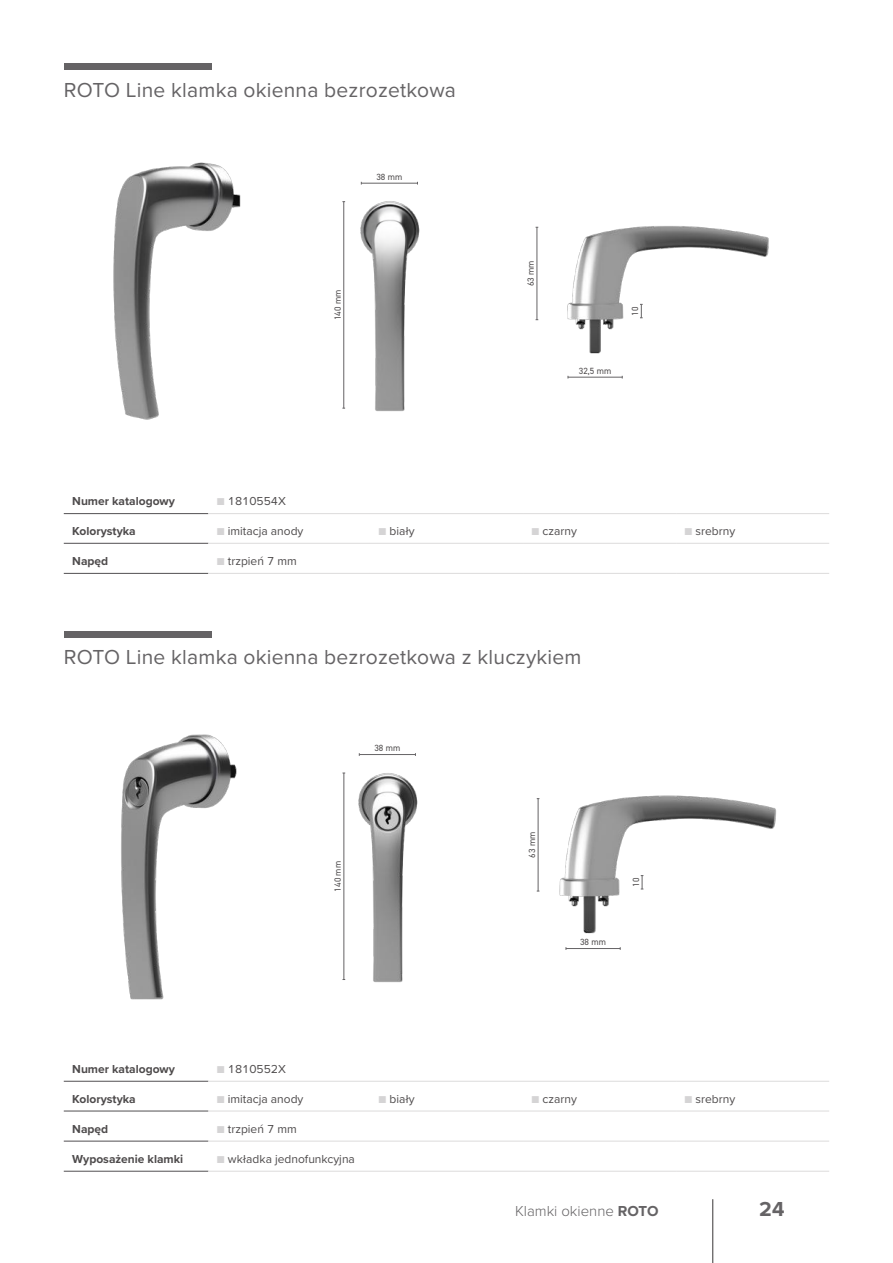
<style>
.page{position:relative;width:893px;height:1263px;background:#fff}
.page>*{position:absolute;margin:0;border:0;box-sizing:border-box;transform-origin:0 0}
.t1{font:21px "Proxima Nova";letter-spacing:.01em;color:#656365}
.t2{font:700 21px "Proxima Nova";color:#656365}
.t3{font:300 15px "Proxima Nova";color:#656365}
.t4{font:12px "Proxima Nova";color:#4e4b4c}
.t5{font:700 12px "Proxima Nova";color:#4e4b4c}
.t6{font:9px "DIN2014";letter-spacing:.01em;color:#4e4b4c}
.s1{color:#d5d4d5}
.s2{font-weight:700}
</style>
<div class="page">
<hr style="left:712px;top:1199px;width:1px;height:64px;background:#4e4b4c">
<div style="left:64px;top:64px;width:148px;height:6px;background:#656365"></div>
<div style="left:64px;top:631px;width:148px;height:7px;background:#656365"></div>
<hr style="left:64px;top:1081px;width:144px;height:1px;background:#656365">
<hr style="left:64px;top:1110px;width:144px;height:1px;background:#656365">
<hr style="left:64px;top:1140px;width:144px;height:2px;background:#656365">
<hr style="left:64px;top:1171px;width:144px;height:1px;background:#656365">
<hr style="left:208px;top:1081px;width:162px;height:1px;background:#e0dfdf">
<hr style="left:370px;top:1081px;width:153px;height:1px;background:#e0dfdf">
<hr style="left:523px;top:1081px;width:153px;height:1px;background:#e0dfdf">
<hr style="left:676px;top:1081px;width:153px;height:1px;background:#e0dfdf">
<hr style="left:208px;top:1110px;width:162px;height:1px;background:#e0dfdf">
<hr style="left:370px;top:1110px;width:153px;height:1px;background:#e0dfdf">
<hr style="left:523px;top:1110px;width:153px;height:1px;background:#e0dfdf">
<hr style="left:676px;top:1110px;width:153px;height:1px;background:#e0dfdf">
<hr style="left:208px;top:1140px;width:162px;height:2px;background:#e0dfdf">
<hr style="left:370px;top:1140px;width:153px;height:2px;background:#e0dfdf">
<hr style="left:523px;top:1140px;width:153px;height:2px;background:#e0dfdf">
<hr style="left:676px;top:1140px;width:153px;height:2px;background:#e0dfdf">
<hr style="left:208px;top:1171px;width:162px;height:1px;background:#e0dfdf">
<hr style="left:370px;top:1171px;width:153px;height:1px;background:#e0dfdf">
<hr style="left:523px;top:1171px;width:153px;height:1px;background:#e0dfdf">
<hr style="left:676px;top:1171px;width:153px;height:1px;background:#e0dfdf">
<hr style="left:64px;top:513px;width:144px;height:1px;background:#656365">
<hr style="left:64px;top:543px;width:144px;height:1px;background:#656365">
<hr style="left:64px;top:573px;width:144px;height:1px;background:#656365">
<hr style="left:208px;top:513px;width:162px;height:1px;background:#e0dfdf">
<hr style="left:370px;top:513px;width:153px;height:1px;background:#e0dfdf">
<hr style="left:523px;top:513px;width:153px;height:1px;background:#e0dfdf">
<hr style="left:676px;top:513px;width:153px;height:1px;background:#e0dfdf">
<hr style="left:208px;top:543px;width:162px;height:1px;background:#e0dfdf">
<hr style="left:370px;top:543px;width:153px;height:1px;background:#e0dfdf">
<hr style="left:523px;top:543px;width:153px;height:1px;background:#e0dfdf">
<hr style="left:676px;top:543px;width:153px;height:1px;background:#e0dfdf">
<hr style="left:208px;top:573px;width:162px;height:1px;background:#e0dfdf">
<hr style="left:370px;top:573px;width:153px;height:1px;background:#e0dfdf">
<hr style="left:523px;top:573px;width:153px;height:1px;background:#e0dfdf">
<hr style="left:676px;top:573px;width:153px;height:1px;background:#e0dfdf">
<img style="left:113px;top:162px;width:128px;height:258px">
<img style="left:360px;top:201px;width:60px;height:211px">
<img style="left:536px;top:226px;width:233px;height:128px">
<hr style="left:343px;top:202px;width:1px;height:206px;background:#656365">
<hr style="left:361px;top:183px;width:56px;height:1px;background:#656365">
<hr style="left:537px;top:227px;width:1px;height:93px;background:#656365">
<hr style="left:568px;top:377px;width:54px;height:1px;background:#656365">
<svg style="left:640px;top:304px;width:3px;height:14px"></svg>
<img style="left:121px;top:734px;width:116px;height:266px">
<img style="left:358px;top:773px;width:60px;height:210px">
<img style="left:536px;top:795px;width:241px;height:139px">
<hr style="left:344px;top:773px;width:1px;height:206px;background:#656365">
<hr style="left:359px;top:754px;width:56px;height:1px;background:#656365">
<hr style="left:538px;top:799px;width:1px;height:92px;background:#656365">
<hr style="left:566px;top:948px;width:54px;height:1px;background:#656365">
<svg style="left:641px;top:875px;width:2px;height:15px"></svg>
<h1 class="t1" style="left:64px;top:74px;width:394px">ROTO Line klamka okienna bezrozetkowa</h1>
<p class="t6" style="left:376px;top:171px;width:28px">38 mm</p>
<p class="t6" style="left:332px;top:320px;width:32px;rotate:-90deg">140 mm</p>
<p class="t6" style="left:525px;top:286px;width:28px;rotate:-90deg">63 mm</p>
<p class="t6" style="left:629px;top:316px;width:11px;rotate:-90deg">10</p>
<p class="t6" style="left:579px;top:365px;width:34px">32,5 mm</p>
<p class="t5" style="left:72px;top:492px;width:104px">Numer katalogowy</p>
<p class="t4" style="left:217px;top:492px;width:71px"><span class="s1">■</span> 1810554X</p>
<p class="t5" style="left:72px;top:522px;width:65px">Kolorystyka</p>
<p class="t4" style="left:217px;top:522px;width:88px"><span class="s1">■</span> imitacja anody</p>
<p class="t4" style="left:378px;top:522px;width:38px"><span class="s1">■</span> biały</p>
<p class="t4" style="left:531px;top:522px;width:47px"><span class="s1">■</span> czarny</p>
<p class="t4" style="left:685px;top:522px;width:52px"><span class="s1">■</span> srebrny</p>
<p class="t5" style="left:72px;top:552px;width:37px">Napęd</p>
<p class="t4" style="left:217px;top:552px;width:81px"><span class="s1">■</span> trzpień 7 mm</p>
<h1 class="t1" style="left:64px;top:642px;width:519px">ROTO Line klamka okienna bezrozetkowa z kluczykiem</h1>
<p class="t6" style="left:374px;top:743px;width:28px">38 mm</p>
<p class="t6" style="left:332px;top:892px;width:32px;rotate:-90deg">140 mm</p>
<p class="t6" style="left:526px;top:858px;width:28px;rotate:-90deg">63 mm</p>
<p class="t6" style="left:580px;top:937px;width:28px">38 mm</p>
<p class="t6" style="left:630px;top:887px;width:11px;rotate:-90deg">10</p>
<p class="t5" style="left:72px;top:1060px;width:104px">Numer katalogowy</p>
<p class="t4" style="left:217px;top:1060px;width:71px"><span class="s1">■</span> 1810552X</p>
<p class="t5" style="left:72px;top:1089px;width:65px">Kolorystyka</p>
<p class="t4" style="left:217px;top:1089px;width:88px"><span class="s1">■</span> imitacja anody</p>
<p class="t4" style="left:378px;top:1089px;width:38px"><span class="s1">■</span> biały</p>
<p class="t4" style="left:531px;top:1089px;width:47px"><span class="s1">■</span> czarny</p>
<p class="t4" style="left:685px;top:1089px;width:52px"><span class="s1">■</span> srebrny</p>
<p class="t5" style="left:72px;top:1120px;width:37px">Napęd</p>
<p class="t4" style="left:217px;top:1120px;width:81px"><span class="s1">■</span> trzpień 7 mm</p>
<p class="t5" style="left:72px;top:1150px;width:112px">Wyposażenie klamki</p>
<p class="t4" style="left:217px;top:1150px;width:140px"><span class="s1">■</span> wkładka jednofunkcyjna</p>
<p class="t3" style="left:515px;top:1199px;width:145px">Klamki okienne <span class="s2">ROTO</span></p>
<h1 class="t2" style="left:759px;top:1193px;width:28px">24</h1>
</div>
